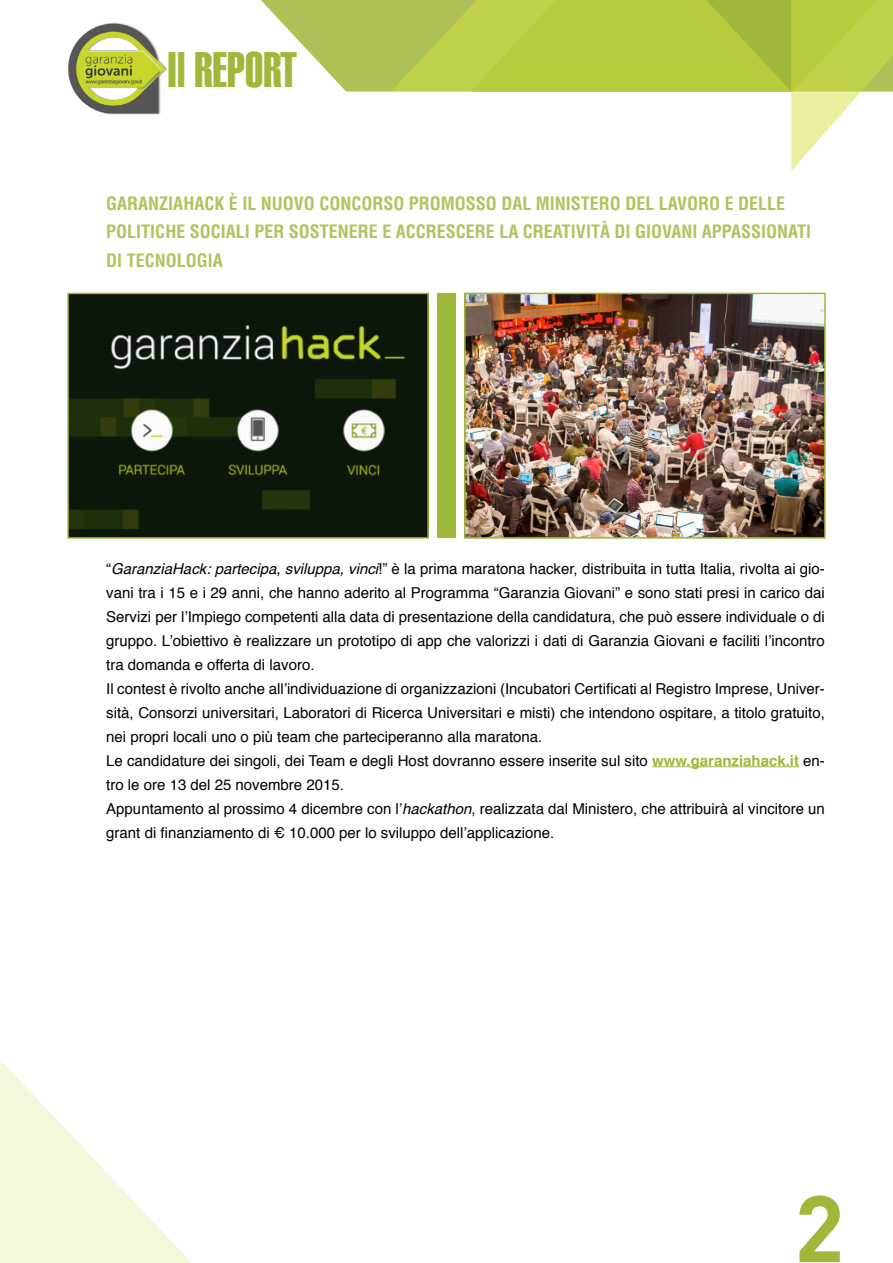
<style>
.page{position:relative;width:893px;height:1263px;background:#fff}
.page>*{position:absolute;margin:0;border:0;box-sizing:border-box;transform-origin:0 0}
.t1{font:700 93px "DIN";color:#9eb83b}
.t2{font:49.05px "Helvetica Extra Compressed";color:#9eb83b}
.t3{font:700 condensed 18px/28.5px "Helvetica";color:#b0c35e}
.t4{font:15px/24px "Helvetica";color:#000}
.s1{font-style:italic}
.s2{font-weight:700;color:#9eb83b}
</style>
<div class="page">
<svg style="left:0;top:1060px;width:192px;height:203px;fill:#f4f7d9"></svg>
<svg style="left:261px;top:0;width:130px;height:92px;fill:#adc157"></svg>
<svg style="left:391px;top:0;width:502px;height:171px"></svg>
<img style="left:68px;top:23px;width:99px;height:91px">
<hr style="left:652px;top:766px;width:147px;height:1px;background:#9eb83b">
<img style="left:70px;top:296px;width:356px;height:240px">
<div style="left:67px;top:293px;width:362px;height:246px;border:2px solid #9eb83b"></div>
<img style="left:467px;top:296px;width:356px;height:240px">
<div style="left:464px;top:293px;width:362px;height:246px;border:2px solid #9eb83b"></div>
<div style="left:437px;top:293px;width:19px;height:245px;background:#9eb83b"></div>
<h2 class="t2" style="left:167px;top:40px;width:131px">Il REPORT</h2>
<p class="t3" style="left:106px;top:189px;width:706px">GARANZIAHACK È IL NUOVO CONCORSO PROMOSSO DAL MINISTERO DEL LAVORO E DELLE<br>POLITICHE SOCIALI PER SOSTENERE E ACCRESCERE LA CREATIVITÀ DI GIOVANI APPASSIONATI<br>DI TECNOLOGIA</p>
<p class="t4" style="left:106px;top:557px;width:720px">“<span class="s1">GaranziaHack: partecipa, sviluppa, vinci</span>!” è la prima maratona hacker, distribuita in tutta Italia, rivolta ai gio&shy;vani tra i 15 e i 29 anni, che hanno aderito al Programma “Garanzia Giovani” e sono stati presi in carico dai Servizi per l’Impiego competenti alla data di presentazione della candidatura, che può essere individuale o di gruppo. L’obiettivo è realizzare un prototipo di app che valorizzi i dati di Garanzia Giovani e faciliti l’incontro tra domanda e offerta di lavoro.<br>Il contest è rivolto anche all’individuazione di organizzazioni (Incubatori Certificati al Registro Imprese, Univer&shy;sità, Consorzi universitari, Laboratori di Ricerca Universitari e misti) che intendono ospitare, a titolo gratuito, nei propri locali uno o più team che parteciperanno alla maratona.<br>Le candidature dei singoli, dei Team e degli Host dovranno essere inserite sul sito <span class="s2">www.garanziahack.it</span> en&shy;tro le ore 13 del 25 novembre 2015.<br>Appuntamento al prossimo 4 dicembre con l’<span class="s1">hackathon</span>, realizzata dal Ministero, che attribuirà al vincitore un grant di finanziamento di € 10.000 per lo sviluppo dell’applicazione.</p>
<h1 class="t1" style="left:794px;top:1168px;width:52px">2</h1>
</div>
